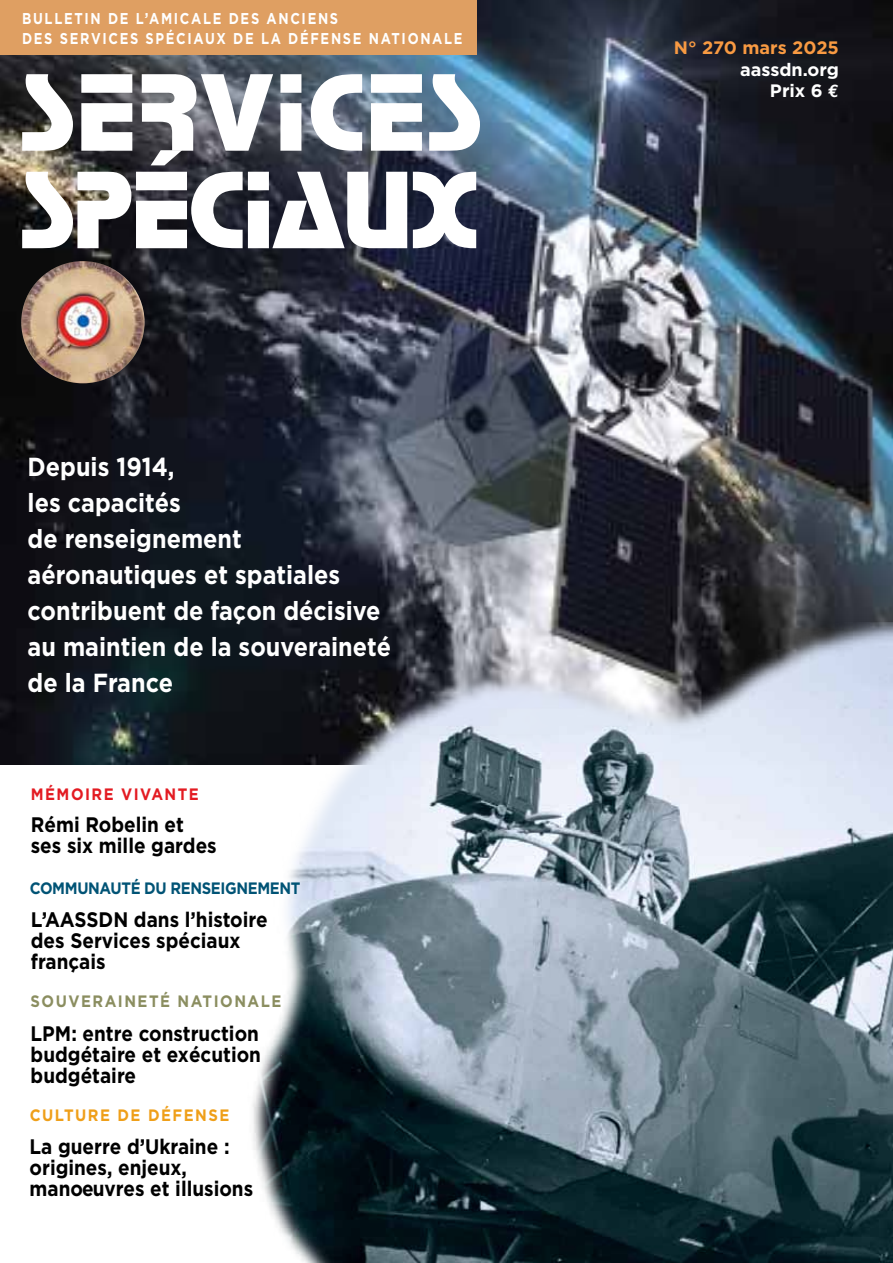
<style>
.page{position:relative;width:893px;height:1263px;background:#fff}
.page>*{position:absolute;margin:0;border:0;box-sizing:border-box;transform-origin:0 0}
.t1{font:102px/97.5px "Stop";letter-spacing:.02em;color:#fff}
.t2{font:700 26.1px/36px "Gotham";color:#fff;scale:.9 1}
.t3{font:700 21px/21px "Gotham";color:#000;scale:.9 1}
.t4{font:700 18px/21.6px "Gotham";color:#fff;text-align:right}
.t5{font:700 18px "Gotham";color:#f89a42}
.t6{font:700 16.5px "Gotham";color:#005375;scale:.9 1}
.t7{font:700 16.5px "Gotham";color:#8b8e60;scale:.9 1}
.t8{font:700 16.5px "Gotham";color:#ef9f19;scale:.9 1}
.t9{font:700 16.5px "Gotham";color:#e31b22;scale:.9 1}
.t10{font:700 15.6px/19.8px "Gotham";letter-spacing:.13em;color:#fff;scale:.83 1}
.s1{font-family:"Euro Mono"}
</style>
<div class="page">
<img style="left:0;top:0;width:893px;height:765px">
<img style="left:21px;top:261px;width:124px;height:122px">
<div style="left:0;top:0;width:476px;height:54px;background:#df9f62"></div>
<img style="left:162px;top:623px;width:731px;height:640px">
<p class="t10" style="left:22px;top:8px;width:532px">Bulletin de l’Amicale des Anciens<br>des Services Spéciaux de la Défense Nationale</p>
<h1 class="t1" style="left:21px;top:64px;width:461px">SERVICES<br>SPÉCIAUX</h1>
<p class="t2" style="left:28px;top:448px;width:406px">Depuis 1914,<br>les capacités<br>de renseignement aéronautiques et spatiales contribuent de façon décisive au maintien de la souveraineté de la France</p>
<p class="t9" style="left:31px;top:784px;width:42px">MéMOIRE</p>
<p class="t9" style="left:121px;top:784px;width:62px">VIVANTE</p>
<p class="t3" style="left:31px;top:814px;width:208px">Rémi Robelin et ses six mille gardes</p>
<p class="t6" style="left:30px;top:878px;width:14px">COMMUN</p>
<p class="t6" style="left:100px;top:878px;width:90px">AUTé DU RENSEI</p>
<p class="t6" style="left:225px;top:878px;width:26px">GNEMENT</p>
<p class="t3" style="left:31px;top:909px;width:64px">L’AASSDN</p>
<p class="t3" style="left:31px;top:909px;width:265px;text-indent:103px">dans l’histoire des Services spéciaux français</p>
<p class="t7" style="left:31px;top:991px;width:15px">SOUVER</p>
<p class="t7" style="left:105px;top:991px;width:27px">AINET</p>
<p class="t7" style="left:160px;top:991px;width:60px">é NATION</p>
<p class="t7" style="left:248px;top:991px;width:27px">ALE</p>
<p class="t3" style="left:31px;top:1023px;width:258px;text-align:justify;text-indent:41px">: entre construction budgétaire et exécution budgétaire</p>
<p class="t3" style="left:31px;top:1023px;width:15px">LPM</p>
<p class="t8" style="left:30px;top:1106px;width:14px">CULTURE</p>
<p class="t8" style="left:118px;top:1106px;width:75px">DE DéFENSE</p>
<p class="t3" style="left:30px;top:1135px;width:250px">La guerre d’Ukraine : origines, enjeux, manoeuvres et illusions</p>
<p class="t5" style="left:674px;top:37px;width:167px">N ° 270 mars 2025</p>
<p class="t4" style="left:740px;top:58px;width:100px">aassdn.org<br>Prix 6 <span class="s1">e</span></p>
</div>
